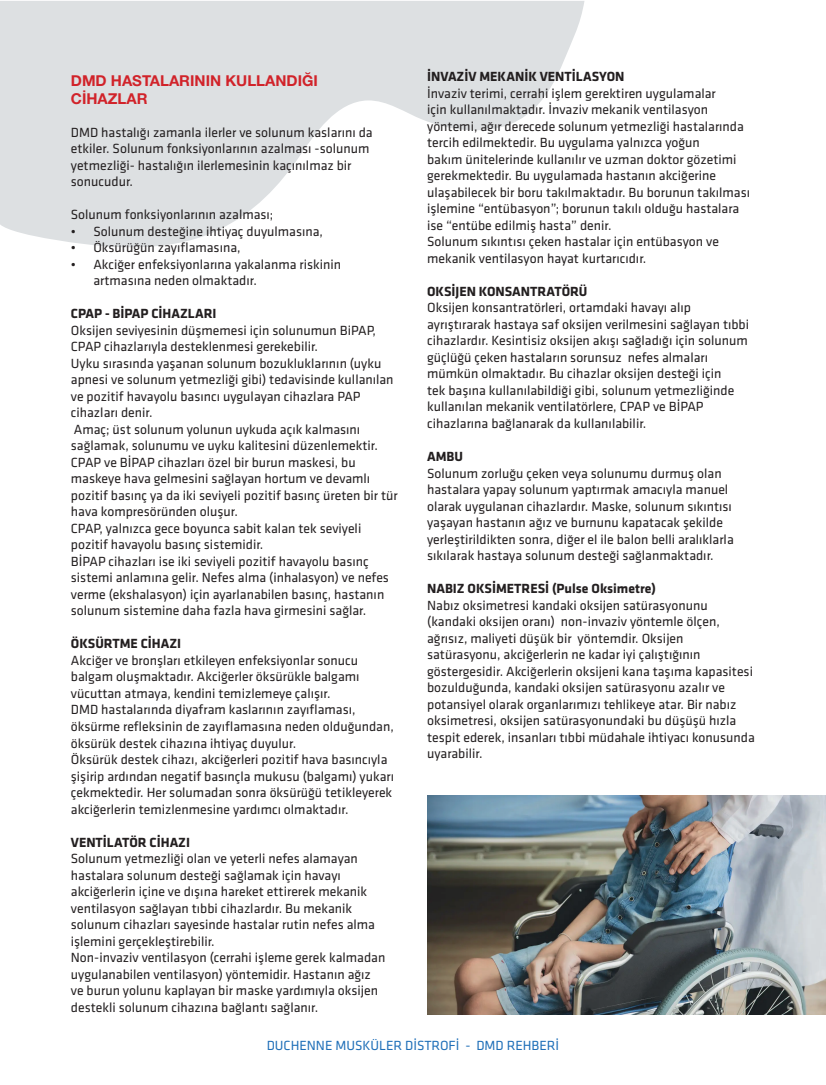
<style>
.page{position:relative;width:826px;height:1085px;background:#fff}
.page>*{position:absolute;margin:0;border:0;box-sizing:border-box;transform-origin:0 0}
.t1{font:700 15px/18px "Helvetica Neue";color:#d1232a}
.t2{font:13.75px/16.5px "Klavika Basic";color:#231f20}
.t3{font:700 13.75px "Klavika Basic";color:#231f20}
.t4{font:13.75px "Klavika Basic";color:#1f6fb8}
</style>
<div class="page">
<svg style="left:0;top:1px;width:584px;height:246px;fill:#dde0e2"></svg>
<img style="left:427px;top:795px;width:399px;height:218px">
<p class="t1" style="left:71px;top:72px;width:248px">DMD HASTALARININ KULLANDIĞI<br>CİHAZLAR</p>
<p class="t2" style="left:71px;top:123px;width:303px">DMD hastalığı zamanla ilerler ve solunum kaslarını da etkiler. Solunum fonksiyonlarının azalması -solunum yetmezliği- hastalığın ilerlemesinin kaçınılmaz bir sonucudur.</p>
<p class="t2" style="left:71px;top:206px;width:204px">Solunum fonksiyonlarının azalması;</p>
<p class="t2" style="left:71px;top:222px;width:254px">• Solunum desteğine ihtiyaç duyulmasına,</p>
<p class="t2" style="left:71px;top:239px;width:171px">• Öksürüğün zayıflamasına,</p>
<p class="t2" style="left:93px;top:255px;width:249px;text-indent:-22px">• Akciğer enfeksiyonlarına yakalanma riskinin artmasına neden olmaktadır.</p>
<p class="t3" style="left:71px;top:303px;width:147px">CPAP - BİPAP CİHAZLARI</p>
<p class="t2" style="left:71px;top:321px;width:328px">Oksijen seviyesinin düşmemesi için solunumun BiPAP, CPAP cihazlarıyla desteklenmesi gerekebilir.<br>Uyku sırasında yaşanan solunum bozukluklarının (uyku apnesi ve solunum yetmezliği gibi) tedavisinde kullanılan ve pozitif havayolu basıncı uygulayan cihazlara PAP cihazları denir.<br>Amaç; üst solunum yolunun uykuda açık kalmasını sağlamak, solunumu ve uyku kalitesini düzenlemektir.<br>CPAP ve BİPAP cihazları özel bir burun maskesi, bu maskeye hava gelmesini sağlayan hortum ve devamlı pozitif basınç ya da iki seviyeli pozitif basınç üreten bir tür hava kompresöründen oluşur.<br>CPAP, yalnızca gece boyunca sabit kalan tek seviyeli pozitif havayolu basınç sistemidir.<br>BİPAP cihazları ise iki seviyeli pozitif havayolu basınç sistemi anlamına gelir. Nefes alma (inhalasyon) ve nefes verme (ekshalasyon) için ayarlanabilen basınç, hastanın solunum sistemine daha fazla hava girmesini sağlar.</p>
<p class="t3" style="left:71px;top:633px;width:112px">ÖKSÜRTME CİHAZI</p>
<p class="t2" style="left:71px;top:651px;width:325px">Akciğer ve bronşları etkileyen enfeksiyonlar sonucu balgam oluşmaktadır. Akciğerler öksürükle balgamı vücuttan atmaya, kendini temizlemeye çalışır.<br>DMD hastalarında diyafram kaslarının zayıflaması, öksürme refleksinin de zayıflamasına neden olduğundan, öksürük destek cihazına ihtiyaç duyulur.<br>Öksürük destek cihazı, akciğerleri pozitif hava basıncıyla şişirip ardından negatif basınçla mukusu (balgamı) yukarı çekmektedir. Her solumadan sonra öksürüğü tetikleyerek akciğerlerin temizlenmesine yardımcı olmaktadır.</p>
<p class="t3" style="left:71px;top:831px;width:121px">VENTİLATÖR CİHAZI</p>
<p class="t2" style="left:71px;top:849px;width:316px">Solunum yetmezliği olan ve yeterli nefes alamayan hastalara solunum desteği sağlamak için havayı akciğerlerin içine ve dışına hareket ettirerek mekanik ventilasyon sağlayan tıbbi cihazlardır. Bu mekanik solunum cihazları sayesinde hastalar rutin nefes alma işlemini gerçekleştirebilir.<br>Non-invaziv ventilasyon (cerrahi işleme gerek kalmadan uygulanabilen ventilasyon) yöntemidir. Hastanın ağız ve burun yolunu kaplayan bir maske yardımıyla oksijen destekli solunum cihazına bağlantı sağlanır.</p>
<p class="t3" style="left:427px;top:67px;width:199px">İNVAZİV MEKANİK VENTİLASYON</p>
<p class="t2" style="left:427px;top:84px;width:324px">İnvaziv terimi, cerrahi işlem gerektiren uygulamalar<br>için kullanılmaktadır. İnvaziv mekanik ventilasyon yöntemi, ağır derecede solunum yetmezliği hastalarında tercih edilmektedir. Bu uygulama yalnızca yoğun<br>bakım ünitelerinde kullanılır ve uzman doktor gözetimi gerekmektedir. Bu uygulamada hastanın akciğerine ulaşabilecek bir boru takılmaktadır. Bu borunun takılması işlemine “entübasyon”; borunun takılı olduğu hastalara ise “entübe edilmiş hasta” denir.<br>Solunum sıkıntısı çeken hastalar için entübasyon ve mekanik ventilasyon hayat kurtarıcıdır.</p>
<p class="t3" style="left:427px;top:281px;width:162px">OKSİJEN KONSANTRATÖRÜ</p>
<p class="t2" style="left:427px;top:299px;width:323px">Oksijen konsantratörleri, ortamdaki havayı alıp ayrıştırarak hastaya saf oksijen verilmesini sağlayan tıbbi cihazlardır. Kesintisiz oksijen akışı sağladığı için solunum güçlüğü çeken hastaların sorunsuz nefes almaları mümkün olmaktadır. Bu cihazlar oksijen desteği için<br>tek başına kullanılabildiği gibi, solunum yetmezliğinde kullanılan mekanik ventilatörlere, CPAP ve BİPAP cihazlarına bağlanarak da kullanılabilir.</p>
<p class="t3" style="left:427px;top:446px;width:37px">AMBU</p>
<p class="t2" style="left:427px;top:464px;width:308px">Solunum zorluğu çeken veya solunumu durmuş olan hastalara yapay solunum yaptırmak amacıyla manuel olarak uygulanan cihazlardır. Maske, solunum sıkıntısı yaşayan hastanın ağız ve burnunu kapatacak şekilde yerleştirildikten sonra, diğer el ile balon belli aralıklarla sıkılarak hastaya solunum desteği sağlanmaktadır.</p>
<p class="t3" style="left:427px;top:578px;width:230px">NABIZ OKSİMETRESİ (Pulse Oksimetre)</p>
<p class="t2" style="left:427px;top:596px;width:329px">Nabız oksimetresi kandaki oksijen satürasyonunu (kandaki oksijen oranı) non-invaziv yöntemle ölçen, ağrısız, maliyeti düşük bir yöntemdir. Oksijen satürasyonu, akciğerlerin ne kadar iyi çalıştığının göstergesidir. Akciğerlerin oksijeni kana taşıma kapasitesi bozulduğunda, kandaki oksijen satürasyonu azalır ve potansiyel olarak organlarımızı tehlikeye atar. Bir nabız oksimetresi, oksijen satürasyonundaki bu düşüşü hızla tespit ederek, insanları tıbbi müdahale ihtiyacı konusunda uyarabilir.</p>
<p class="t4" style="left:267px;top:1036px;width:294px">DUCHENNE MUSKÜLER DİSTROFİ - DMD REHBERİ</p>
</div>
